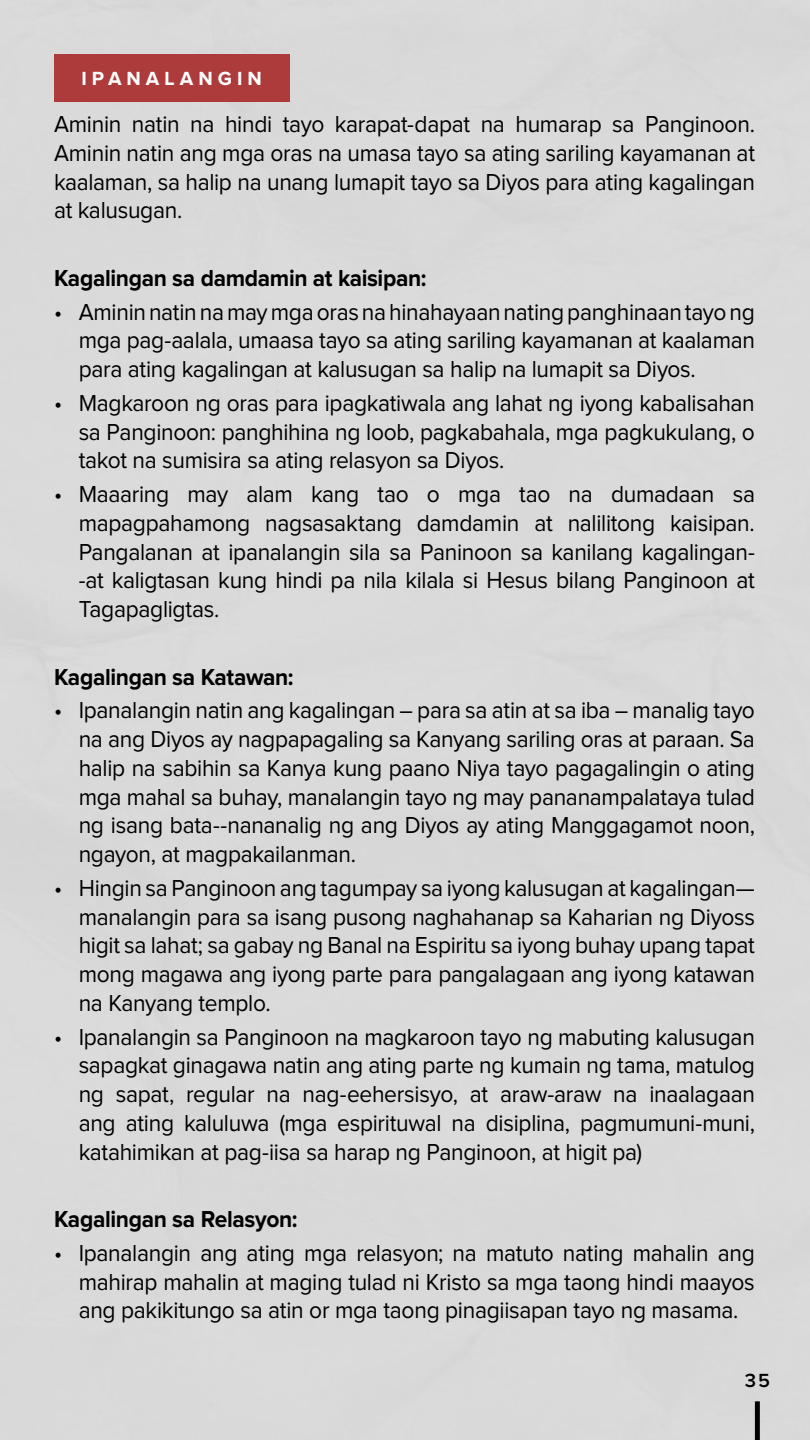
<style>
.page{position:relative;width:810px;height:1440px;background:#dadada}
.page>*{position:absolute;margin:0;border:0;box-sizing:border-box;transform-origin:0 0}
.t1{font:24px/28.8px "Proxima Nova";letter-spacing:-.015em;color:#000;text-align:justify;scale:.95 1}
.t2{font:700 24px "Proxima Nova";letter-spacing:-.015em;color:#000;scale:.95 1}
.t3{font:700 19.73px "Proxima Nova";letter-spacing:.255em;color:#fff}
.t4{font:600 19.73px "Proxima Nova";color:#000}
</style>
<div class="page">
<div style="left:755px;top:1401px;width:5px;height:39px;background:#000"></div>
<div style="left:54px;top:54px;width:235px;height:47px;background:#ae3b3b"></div>
<p class="t3" style="left:81px;top:70px;width:182px">IPANALANGIN</p>
<p class="t1" style="left:54px;top:111px;width:739px">Aminin natin na hindi tayo karapat-dapat na humarap sa Panginoon.<br>Aminin natin ang mga oras na umasa tayo sa ating sariling kayamanan at kaalaman, sa halip na unang lumapit tayo sa Diyos para ating kagalingan at kalusugan.</p>
<p class="t2" style="left:54px;top:267px;width:393px">Kagalingan sa damdamin at kaisipan:</p>
<p class="t1" style="left:79px;top:298px;width:713px;text-indent:-25px">• Aminin natin na may mga oras na hinahayaan nating panghinaan tayo ng mga pag-aalala, umaasa tayo sa ating sariling kayamanan at kaalaman para ating kagalingan at kalusugan sa halip na lumapit sa Diyos.</p>
<p class="t1" style="left:79px;top:389px;width:713px;text-indent:-25px">• Magkaroon ng oras para ipagkatiwala ang lahat ng iyong kabalisahan sa Panginoon: panghihina ng loob, pagkabahala, mga pagkukulang, o takot na sumisira sa ating relasyon sa Diyos.</p>
<p class="t1" style="left:79px;top:481px;width:713px;text-indent:-25px">• Maaaring may alam kang tao o mga tao na dumadaan sa mapagpahamong nagsasaktang damdamin at nalilitong kaisipan.<br>Pangalanan at ipanalangin sila sa Paninoon sa kanilang kagalingan--at kaligtasan kung hindi pa nila kilala si Hesus bilang Panginoon at Tagapagligtas.</p>
<p class="t2" style="left:54px;top:666px;width:254px">Kagalingan sa Katawan:</p>
<p class="t1" style="left:79px;top:697px;width:713px;text-indent:-25px">• Ipanalangin natin ang kagalingan – para sa atin at sa iba – manalig tayo na ang Diyos ay nagpapagaling sa Kanyang sariling oras at paraan. Sa halip na sabihin sa Kanya kung paano Niya tayo pagagalingin o ating mga mahal sa buhay, manalangin tayo ng may pananampalataya tulad ng isang bata--nananalig ng ang Diyos ay ating Manggagamot noon, ngayon, at magpakailanman.</p>
<p class="t1" style="left:79px;top:874px;width:713px;text-indent:-25px">• Hingin sa Panginoon ang tagumpay sa iyong kalusugan at kagalingan— manalangin para sa isang pusong naghahanap sa Kaharian ng Diyoss higit sa lahat; sa gabay ng Banal na Espiritu sa iyong buhay upang tapat mong magawa ang iyong parte para pangalagaan ang iyong katawan na Kanyang templo.</p>
<p class="t1" style="left:79px;top:1023px;width:713px;text-indent:-25px">• Ipanalangin sa Panginoon na magkaroon tayo ng mabuting kalusugan sapagkat ginagawa natin ang ating parte ng kumain ng tama, matulog ng sapat, regular na nag-eehersisyo, at araw-araw na inaalagaan ang ating kaluluwa (mga espirituwal na disiplina, pagmumuni-muni, katahimikan at pag-iisa sa harap ng Panginoon, at higit pa)</p>
<p class="t2" style="left:54px;top:1208px;width:258px">Kagalingan sa Relasyon:</p>
<p class="t1" style="left:79px;top:1239px;width:713px;text-indent:-25px">• Ipanalangin ang ating mga relasyon; na matuto nating mahalin ang mahirap mahalin at maging tulad ni Kristo sa mga taong hindi maayos ang pakikitungo sa atin or mga taong pinagiisapan tayo ng masama.</p>
<p class="t4" style="left:745px;top:1372px;width:27px">35</p>
</div>
